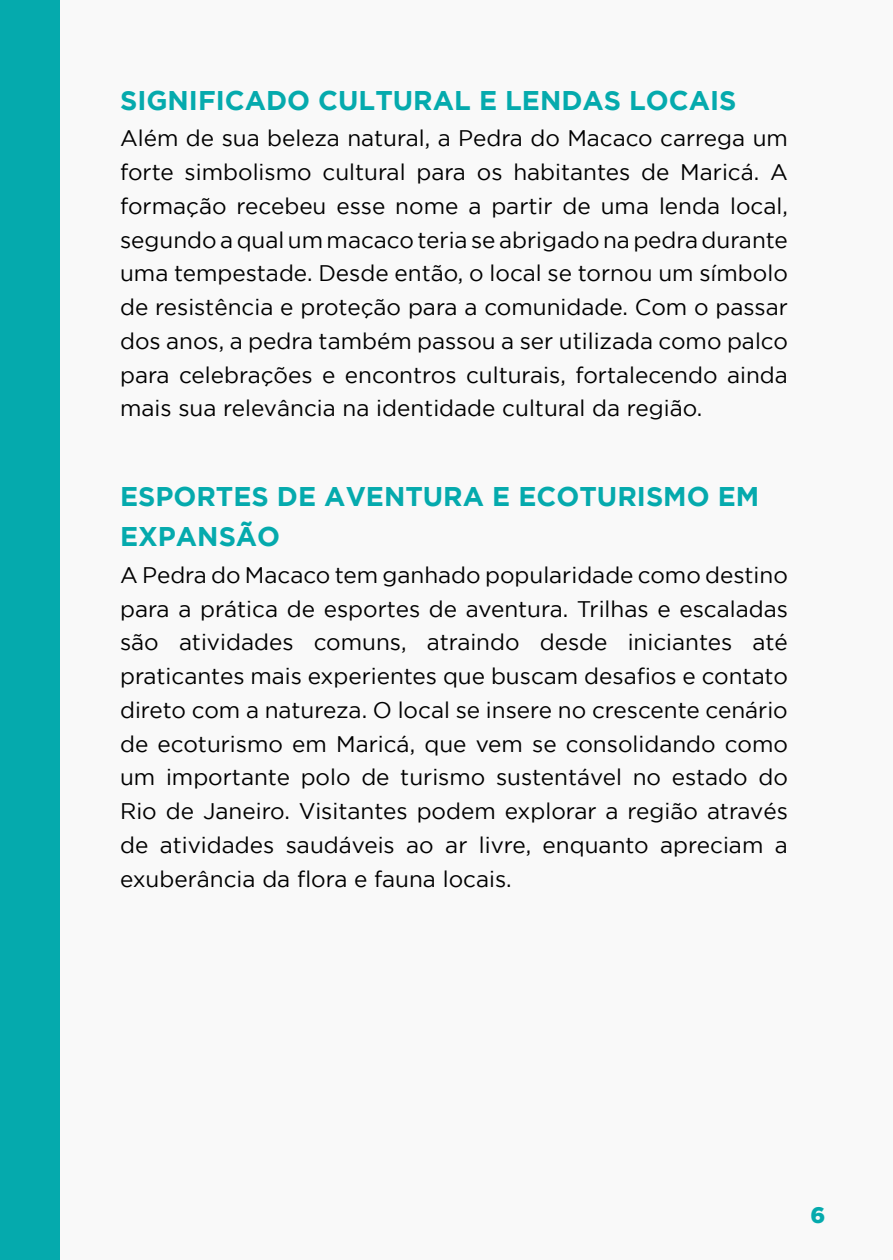
<style>
.page{position:relative;width:893px;height:1260px;background:#fff}
.page>*{position:absolute;margin:0;border:0;box-sizing:border-box;transform-origin:0 0}
.t1{font:700 27px/40.5px "Gotham";color:#05aaad}
.t2{font:22.5px/33.8px "Gotham";color:#000;text-align:justify}
.t3{font:900 22.5px "Gotham";color:#05aaad}
</style>
<div class="page">
<div style="left:0;top:0;width:892px;height:1260px;background:#f9f9f9"></div>
<div style="left:0;top:0;width:60px;height:1260px;background:#05aaad"></div>
<p class="t1" style="left:120px;top:79px;width:618px">SIGNIFICADO CULTURAL E LENDAS LOCAIS</p>
<p class="t2" style="left:120px;top:121px;width:669px">Além de sua beleza natural, a Pedra do Macaco carrega um forte simbolismo cultural para os habitantes de Maricá. A formação recebeu esse nome a partir de uma lenda local, segundo a qual um macaco teria se abrigado na pedra durante uma tempestade. Desde então, o local se tornou um símbolo de resistência e proteção para a comunidade. Com o passar dos anos, a pedra também passou a ser utilizada como palco para celebrações e encontros culturais, fortalecendo ainda mais sua relevância na identidade cultural da região.</p>
<p class="t1" style="left:120px;top:475px;width:640px">ESPORTES DE AVENTURA E ECOTURISMO EM<br>EXPANSÃO</p>
<p class="t2" style="left:120px;top:558px;width:669px">A Pedra do Macaco tem ganhado popularidade como destino para a prática de esportes de aventura. Trilhas e escaladas são atividades comuns, atraindo desde iniciantes até praticantes mais experientes que buscam desafios e contato direto com a natureza. O local se insere no crescente cenário de ecoturismo em Maricá, que vem se consolidando como um importante polo de turismo sustentável no estado do Rio de Janeiro. Visitantes podem explorar a região através de atividades saudáveis ao ar livre, enquanto apreciam a exuberância da flora e fauna locais.</p>
<p class="t3" style="left:810px;top:1202px;width:16px">6</p>
</div>
